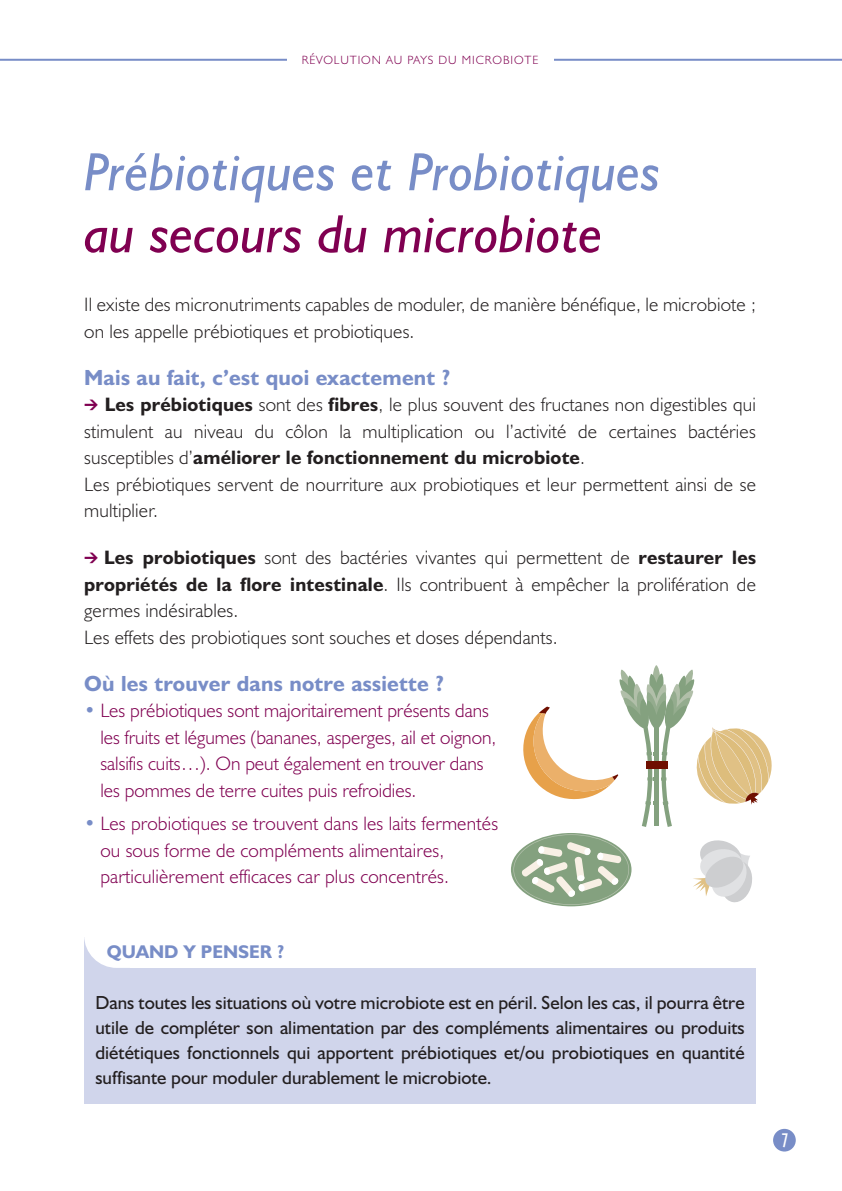
<style>
.page{position:relative;width:842px;height:1191px;background:#fff}
.page>*{position:absolute;margin:0;border:0;box-sizing:border-box;transform-origin:0 0}
.t1{font:italic 54px "Humanist 521 BT";color:#788dc7}
.t2{font:italic 54px "Humanist 521 BT";color:#800051}
.t3{font:700 22px "Humanist 521 BT";letter-spacing:.01em;color:#788dc7}
.t4{font:condensed 20px "Humanist 521 BT";color:#fff}
.t5{font:300 19.6px/26.6px "Humanist 521 BT";letter-spacing:.01em;color:#231f20}
.t6{font:300 19.6px/26.6px "Humanist 521 BT";color:#800051}
.t7{font:19px/25px "Humanist 521 BT";color:#231f20;text-align:justify}
.t8{font:700 18.4px "Humanist 521 BT";color:#788dc7}
.t9{font:300 12px "Humanist 521 BT";letter-spacing:.075em;color:#800051}
.s1{font-family:"DIN";font-weight:900;font-size:14px;color:#800051}
.s2{font-weight:700}
.s3{color:#788dc7}
</style>
<div class="page">
<div style="left:84px;top:937px;width:46px;height:91px;background:#d0d5eb"></div>
<div style="left:84px;top:968px;width:672px;height:135px;background:#d0d5eb"></div>
<div style="left:84px;top:903px;width:672px;height:65px;background:#fff;border-radius:32px"></div>
<div style="left:773px;top:1128px;width:23px;height:23px;background:#788dc7;border-radius:50%"></div>
<hr style="left:0;top:59px;width:842px;height:2px;background:#788dc7">
<div style="left:287px;top:38px;width:266px;height:46px;background:#fff"></div>
<svg style="left:513px;top:834px;width:116px;height:71px"></svg>
<svg style="left:523px;top:665px;width:249px;height:162px"></svg>
<svg style="left:693px;top:840px;width:59px;height:63px"></svg>
<p class="t9" style="left:302px;top:55px;width:238px">RÉVOLUTION AU PAYS DU MICROBIOTE</p>
<h1 class="t1" style="left:84px;top:151px;width:578px">Prébiotiques et Probiotiques</h1>
<h1 class="t2" style="left:84px;top:213px;width:520px">au secours du microbiote</h1>
<p class="t5" style="left:84px;top:293px;width:673px">Il existe des micronutriments capables de moduler, de manière bénéfique, le microbiote ; on les appelle prébiotiques et probiotiques.</p>
<p class="t3" style="left:84px;top:369px;width:368px">Mais au fait, c’est quoi exactement ?</p>
<p class="t5" style="left:84px;top:393px;width:673px"><span class="s1">&gt;</span> <span class="s2">Les prébiotiques</span> sont des <span class="s2">fibres</span>, le plus souvent des fructanes non digestibles qui stimulent au niveau du côlon la multiplication ou l’activité de certaines bactéries susceptibles d’<span class="s2">améliorer le fonctionnement du microbiote</span>.<br>Les prébiotiques servent de nourriture aux probiotiques et leur permettent ainsi de se multiplier.</p>
<p class="t5" style="left:84px;top:546px;width:673px"><span class="s1">&gt;</span> <span class="s2">Les probiotiques</span> sont des bactéries vivantes qui permettent de <span class="s2">restaurer les propriétés de la flore intestinale</span>. Ils contribuent à empêcher la prolifération de germes indésirables.<br>Les effets des probiotiques sont souches et doses dépendants.</p>
<p class="t3" style="left:84px;top:674px;width:361px">Où les trouver dans notre assiette ?</p>
<p class="t6" style="left:100px;top:699px;width:397px;text-indent:-16px"><span class="s3">•</span> Les prébiotiques sont majoritairement présents dans les fruits et légumes (bananes, asperges, ail et oignon, salsifis cuits…). On peut également en trouver dans les pommes de terre cuites puis refroidies.</p>
<p class="t6" style="left:100px;top:812px;width:399px;text-indent:-16px"><span class="s3">•</span> Les probiotiques se trouvent dans les laits fermentés ou sous forme de compléments alimentaires, particulièrement efficaces car plus concentrés.</p>
<p class="t8" style="left:107px;top:945px;width:179px">QUAND Y PENSER ?</p>
<p class="t7" style="left:95px;top:992px;width:651px">Dans toutes les situations où votre microbiote est en péril. Selon les cas, il pourra être utile de compléter son alimentation par des compléments alimentaires ou produits diététiques fonctionnels qui apportent prébiotiques et/ou probiotiques en quantité suffisante pour moduler durablement le microbiote.</p>
<p class="t4" style="left:782px;top:1132px;width:8px">7</p>
</div>
